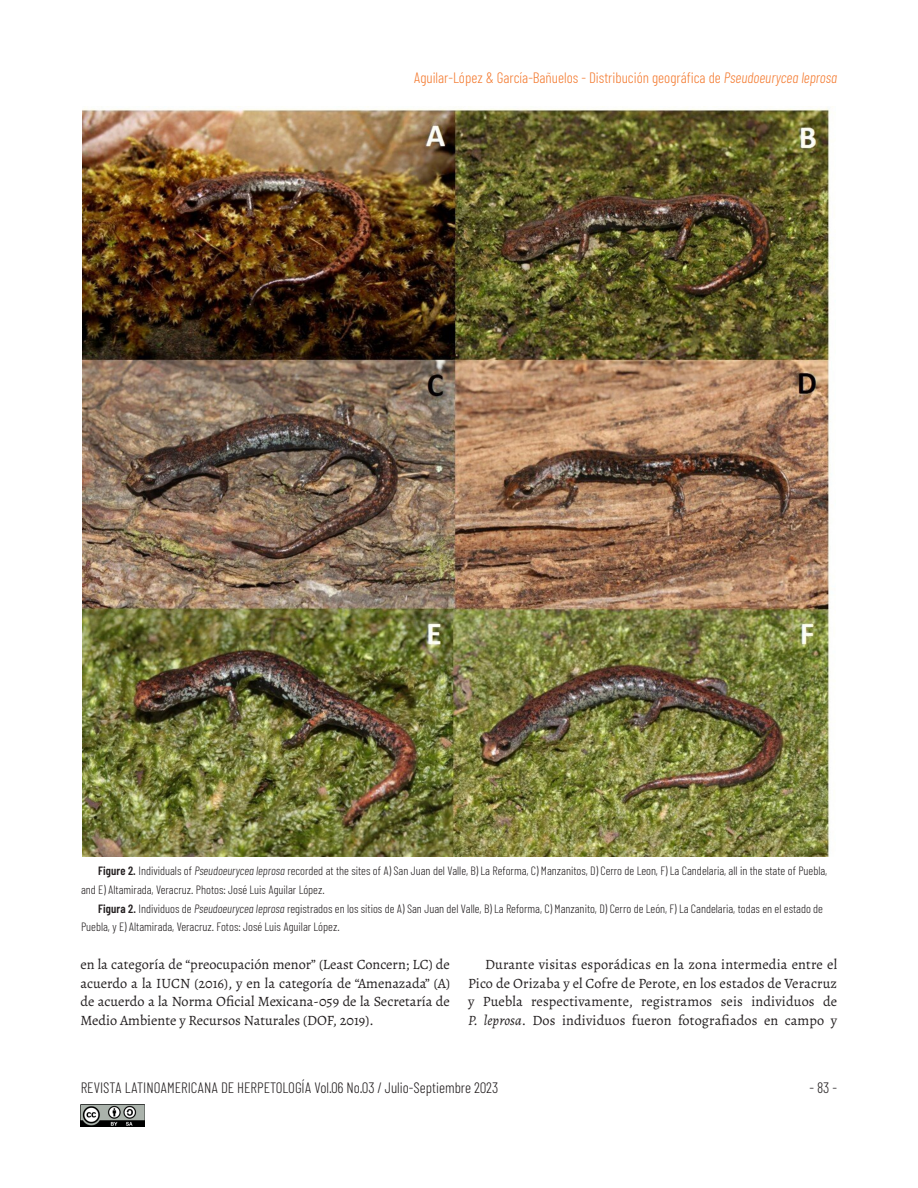
<style>
.page{position:relative;width:918px;height:1188px;background:#fff}
.page>*{position:absolute;margin:0;border:0;box-sizing:border-box;transform-origin:0 0}
.t1{font:300 15px "Barlow Condensed";color:#f47b31}
.t2{font:300 15px "Barlow Condensed";color:#231f20}
._02-txt_Artículo_2{font:14.25px/18.8px "Alegreya";letter-spacing:.01em;color:#231f20;text-align:justify}
._02-txt_Artículo_1B{font:14.25px/18.8px "Alegreya";color:#231f20;text-align:justify}
._02-txt_pie_de_Foto{font:300 12px/18.8px "Barlow Condensed";color:#231f20}
.s1{font-style:italic}
.s2{font-weight:600}
</style>
<div class="page">
<img style="left:81px;top:1104px;width:64px;height:23px">
<img style="left:82px;top:106px;width:748px;height:750px">
<p class="t1" style="left:414px;top:68px;width:425px">Aguilar-López &amp; García-Bañuelos - Distribución geográfica de <span class="s1">Pseudoeurycea leprosa</span></p>
<p class="_02-txt_pie_de_Foto" style="left:81px;top:861px;width:748px;text-indent:17px"><span class="s2">Figure 2.</span> Individuals of <span class="s1">Pseudoeurycea leprosa</span> recorded at the sites of A) San Juan del Valle, B) La Reforma, C) Manzanitos, D) Cerro de Leon, F) La Candelaria, all in the state of Puebla, and E) Altamirada, Veracruz. Photos: José Luis Aguilar López.</p>
<p class="_02-txt_pie_de_Foto" style="left:81px;top:899px;width:744px;text-indent:17px"><span class="s2">Figura 2.</span> Individuos de <span class="s1">Pseudoeurycea leprosa</span> registrados en los sitios de A) San Juan del Valle, B) La Reforma, C) Manzanito, D) Cerro de León, F) La Candelaria, todas en el estado de<br>Puebla, y E) Altamirada, Veracruz. Fotos: José Luis Aguilar López.</p>
<p class="_02-txt_Artículo_1B" style="left:80px;top:955px;width:371px">en la categoría de “preocupación menor” (Least Concern; LC) de acuerdo a la IUCN (2016), y en la categoría de “Amenazada” (A) de acuerdo a la Norma Oficial Mexicana-059 de la Secretaría de Medio Ambiente y Recursos Naturales (DOF, 2019).</p>
<p class="_02-txt_Artículo_2" style="left:468px;top:955px;width:371px;text-indent:17px">Durante visitas esporádicas en la zona intermedia entre el Pico de Orizaba y el Cofre de Perote, en los estados de Veracruz y Puebla respectivamente, registramos seis individuos de <span class="s1">P. leprosa</span>. Dos individuos fueron fotografiados en campo y</p>
<p class="t2" style="left:81px;top:1079px;width:419px">REVISTA LATINOAMERICANA DE HERPETOLOGÍA Vol.06 No.03 / Julio-Septiembre 2023</p>
<p class="t2" style="left:809px;top:1079px;width:29px">- 83 -</p>
</div>
